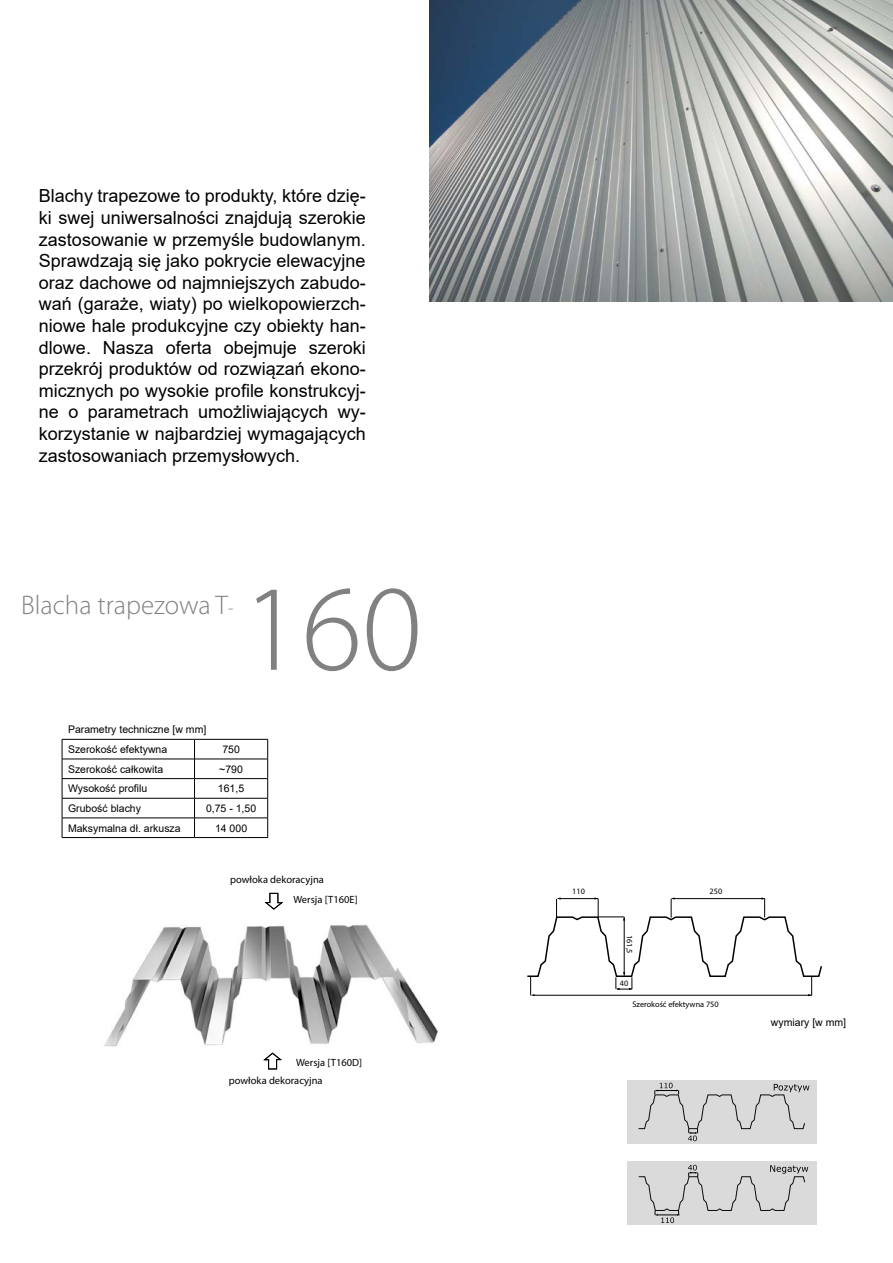
<style>
.page{position:relative;width:893px;height:1263px;background:#fff}
.page>*{position:absolute;margin:0;border:0;box-sizing:border-box;transform-origin:0 0}
.t1{font:300 123.15px "Myriad Pro";color:#808180}
.t2{font:300 27px "Myriad Pro";color:#808180}
.t3{font:18px/21.6px "Arial";color:#000;text-align:justify}
.t4{font:10.5px/19.6px "Arial";color:#000}
.t5{font:10.5px/19.8px "Myriad Pro";color:#000}
.t6{font:8.25px "Myriad Pro";color:#000}
.s1{font-size:18px}
</style>
<div class="page">
<hr style="left:62px;top:739px;width:133px;height:1px;background:#000">
<hr style="left:62px;top:759px;width:133px;height:1px;background:#000">
<hr style="left:62px;top:778px;width:133px;height:1px;background:#000">
<hr style="left:195px;top:739px;width:73px;height:1px;background:#000">
<hr style="left:195px;top:759px;width:73px;height:1px;background:#000">
<hr style="left:195px;top:778px;width:73px;height:1px;background:#000">
<hr style="left:62px;top:798px;width:133px;height:1px;background:#000">
<hr style="left:195px;top:798px;width:73px;height:1px;background:#000">
<hr style="left:62px;top:818px;width:133px;height:1px;background:#000">
<svg style="left:62px;top:739px;width:1px;height:98px"></svg>
<hr style="left:195px;top:818px;width:73px;height:1px;background:#000">
<svg style="left:194px;top:739px;width:1px;height:98px"></svg>
<svg style="left:267px;top:739px;width:1px;height:98px"></svg>
<hr style="left:62px;top:837px;width:133px;height:1px;background:#000">
<hr style="left:195px;top:837px;width:73px;height:1px;background:#000">
<img style="left:104px;top:924px;width:334px;height:123px">
<svg style="left:263px;top:1052px;width:19px;height:18px"></svg>
<svg style="left:264px;top:892px;width:19px;height:18px"></svg>
<svg style="left:527px;top:897px;width:295px;height:99px"></svg>
<img style="left:429px;top:0;width:464px;height:301px">
<div style="left:627px;top:1162px;width:189px;height:63px;background:#dadada"></div>
<div style="left:627px;top:1080px;width:189px;height:63px;background:#dadada"></div>
<svg style="left:638px;top:1083px;width:171px;height:140px"></svg>
<p class="t3" style="left:39px;top:185px;width:328px">Blachy trapezowe to produkty, które dzię&shy;ki swej uniwersalności znajdują szerokie zastosowanie w przemyśle budowlanym.<br>Sprawdzają się jako pokrycie elewacyjne oraz dachowe od najmniejszych zabudo&shy;wań (garaże, wiaty) po wielkopowierzch&shy;niowe hale produkcyjne czy obiekty han&shy;dlowe. Nasza oferta obejmuje szeroki przekrój produktów od rozwiązań ekono&shy;micznych po wysokie profile konstrukcyj&shy;ne o parametrach umożliwiających wy&shy;korzystanie w najbardziej wymagających zastosowaniach przemysłowych.</p>
<h2 class="t2" style="left:21px;top:589px;width:214px">Blacha trapezowa T<span class="s1">-</span></h2>
<h1 class="t1" style="left:242px;top:555px;width:182px">160</h1>
<p class="t4" style="left:68px;top:720px;width:140px">Parametry techniczne [w mm]<br>Szerokość efektywna</p>
<p class="t4" style="left:222px;top:739px;width:19px">750</p>
<p class="t4" style="left:68px;top:759px;width:97px">Szerokość całkowita</p>
<p class="t4" style="left:219px;top:759px;width:25px">~790</p>
<p class="t4" style="left:68px;top:779px;width:81px">Wysokość profilu</p>
<p class="t4" style="left:218px;top:779px;width:28px">161,5</p>
<p class="t4" style="left:68px;top:798px;width:74px">Grubość blachy</p>
<p class="t4" style="left:206px;top:798px;width:52px">0,75 - 1,50</p>
<p class="t4" style="left:68px;top:818px;width:114px">Maksymalna dł. arkusza</p>
<p class="t4" style="left:215px;top:818px;width:34px">14 000</p>
<p class="t5" style="left:293px;top:869px;width:66px;text-indent:-63px">powłoka dekoracyjna<br>Wersja [T160E]</p>
<p class="t5" style="left:296px;top:1053px;width:67px">Wersja [T160D]</p>
<p class="t5" style="left:229px;top:1071px;width:95px">powłoka dekoracyjna</p>
<p class="t6" style="left:572px;top:886px;width:14px">110</p>
<p class="t6" style="left:635px;top:935px;width:20px;rotate:90deg">161,5</p>
<p class="t6" style="left:620px;top:978px;width:10px">40</p>
<p class="t6" style="left:710px;top:886px;width:14px">250</p>
<p class="t6" style="left:632px;top:999px;width:88px">Szerokość efektywna 750</p>
<p class="t4" style="left:771px;top:1012px;width:77px">wymiary [w mm]</p>
</div>
